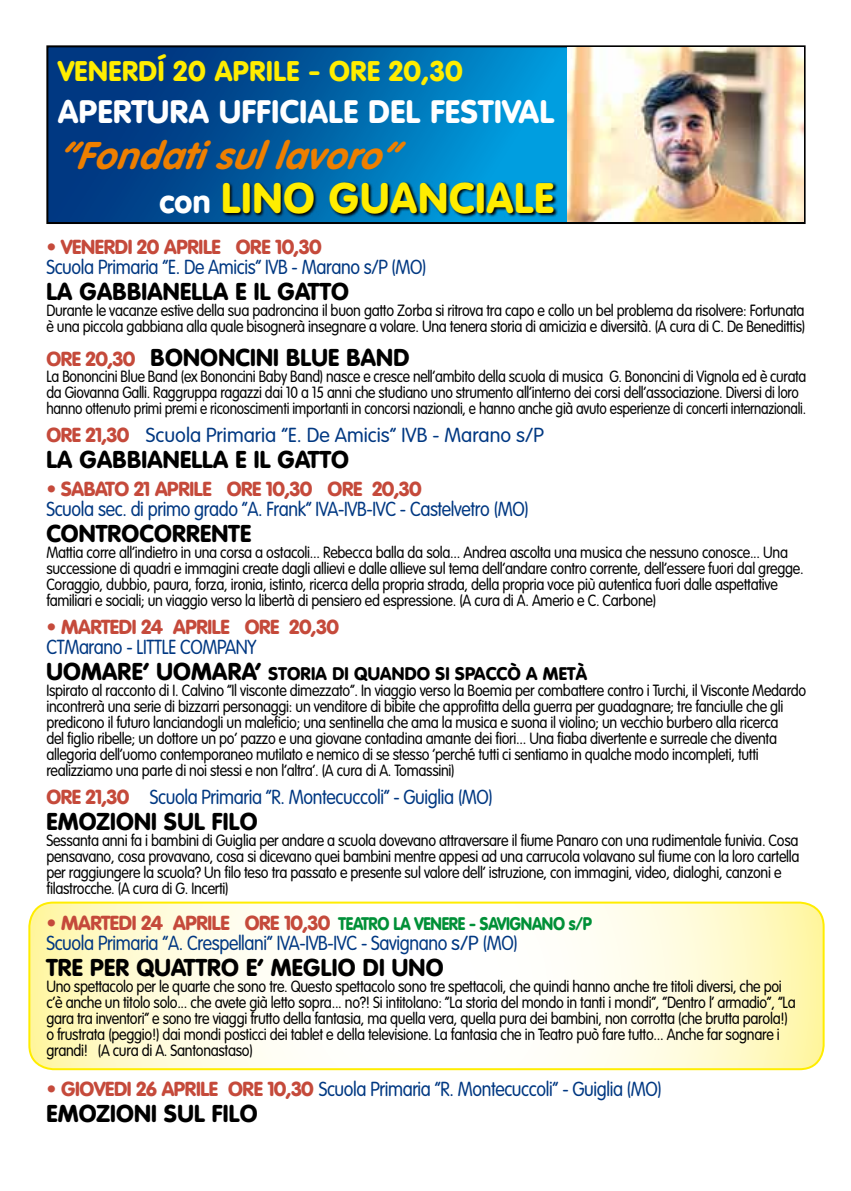
<style>
.page{position:relative;width:851px;height:1191px;background:#fff}
.page>*{position:absolute;margin:0;border:0;box-sizing:border-box;transform-origin:0 0}
.t1{font:900 42px "VAG Rounded";letter-spacing:.03em;color:#ffed00}
.t2{font:italic 700 38px "VAG Rounded";color:#ee7f00}
.t3{font:900 32px "VAG Rounded";letter-spacing:.02em;color:#fff}
.t4{font:900 28px "VAG Rounded";letter-spacing:.02em;color:#ffed00}
.t5{font:900 24px "VAG Rounded";letter-spacing:.01em;color:#000}
.t6{font:300 20px "VAG Rounded";letter-spacing:-.02em;color:#003882;scale:.9 1}
.t7{font:900 20px "VAG Rounded";letter-spacing:-.02em;color:#c54a3b}
.t8{font:300 20px "VAG Rounded";color:#003882}
.t9{font:900 18px "VAG Rounded";letter-spacing:-.02em;color:#009037;scale:.9 1}
.t10{font:900 18px "VAG Rounded";letter-spacing:.01em;color:#000}
.t11{font:300 16px/16px "VAG Rounded";letter-spacing:-.02em;color:#000;scale:.9 1}
.t12{font:300 16px/16px "VAG Rounded";letter-spacing:-.02em;color:#000;scale:.88 1}
.s1{font-size:32px;color:#fff}
.s2{font-size:20px;color:#c54a3b}
.s3{font-weight:900;color:#c54a3b}
.s4{font-size:24px}
</style>
<div class="page">
<svg style="left:29px;top:904px;width:794px;height:165px"></svg>
<div style="left:28px;top:901px;width:796px;height:169px;border:2px solid #ffed00;border-radius:24px"></div>
<svg style="left:49px;top:48px;width:518px;height:173px;background:#0060a5"></svg>
<div style="left:46px;top:45px;width:759px;height:179px;border:2px solid #000"></div>
<img style="left:567px;top:47px;width:236px;height:175px">
<svg style="left:223px;top:182px;width:335px;height:36px;background:#00486d"></svg>
<h3 class="t4" style="left:58px;top:55px;width:406px">VENERDÍ 20 APRILE - ORE 20,30</h3>
<h3 class="t3" style="left:58px;top:92px;width:497px">APERTURA UFFICIALE DEL FESTIVAL</h3>
<h2 class="t2" style="left:58px;top:134px;width:356px">“Fondatisullavoro”</h2>
<h1 class="t1" style="left:159px;top:173px;width:396px"><span class="s1">con</span> LINO GUANCIALE</h1>
<p class="t7" style="left:46px;top:235px;width:277px">• VENERDI 20 APRILE ORE 10,30</p>
<p class="t6" style="left:46px;top:255px;width:424px">Scuola Primaria “E. De Amicis” IVB - Marano s/P (MO)</p>
<h3 class="t5" style="left:46px;top:277px;width:304px">LA GABBIANELLA E IL GATTO</h3>
<p class="t11" style="left:46px;top:302px;width:844px">Durante le vacanze estive della sua padroncina il buon gatto Zorba si ritrova tra capo e collo un bel problema da risolvere: Fortunata è una piccola gabbiana alla quale bisognerà insegnare a volare. Una tenera storia di amicizia e diversità. (A cura di C. De Benedittis)</p>
<h3 class="t5" style="left:46px;top:343px;width:364px"><span class="s2">ORE 20,30</span> BONONCINI BLUE BAND</h3>
<p class="t12" style="left:46px;top:368px;width:865px">La Bononcini Blue Band (ex Bononcini Baby Band) nasce e cresce nell’ambito della scuola di musica G. Bononcini di Vignola ed è curata da Giovanna Galli. Raggruppa ragazzi dai 10 a 15 anni che studiano uno strumento all’interno dei corsi dell’associazione. Diversi di loro hanno ottenuto primi premi e riconoscimenti importanti in concorsi nazionali, e hanno anche già avuto esperienze di concerti internazionali.</p>
<p class="t8" style="left:46px;top:423px;width:499px"><span class="s3">ORE 21,30</span> Scuola Primaria “E. De Amicis” IVB - Marano s/P</p>
<h3 class="t5" style="left:46px;top:445px;width:304px">LA GABBIANELLA E IL GATTO</h3>
<p class="t7" style="left:46px;top:477px;width:377px">• SABATO 21 APRILE ORE 10,30 ORE 20,30</p>
<p class="t6" style="left:46px;top:497px;width:537px">Scuola sec. di primo grado “A. Frank” IVA-IVB-IVC - Castelvetro (MO)</p>
<h3 class="t5" style="left:46px;top:519px;width:206px">CONTROCORRENTE</h3>
<p class="t11" style="left:46px;top:544px;width:842px">Mattia corre all’indietro in una corsa a ostacoli... Rebecca balla da sola... Andrea ascolta una musica che nessuno conosce... Una successione di quadri e immagini create dagli allievi e dalle allieve sul tema dell’andare contro corrente, dell’essere fuori dal gregge.<br>Coraggio, dubbio, paura, forza, ironia, istinto, ricerca della propria strada, della propria voce più autentica fuori dalle aspettative familiari e sociali; un viaggio verso la libertà di pensiero ed espressione. (A cura di A. Amerio e C. Carbone)</p>
<p class="t7" style="left:46px;top:615px;width:294px">• MARTEDI 24 APRILE ORE 20,30</p>
<p class="t6" style="left:46px;top:635px;width:235px">CTMarano - LITTLE COMPANY</p>
<p class="t10" style="left:46px;top:662px;width:542px"><span class="s4">UOMARE’ UOMARA’</span> STORIA DI QUANDO SI SPACCÒ A METÀ</p>
<p class="t11" style="left:46px;top:682px;width:845px">Ispirato al racconto di I. Calvino “Il visconte dimezzato”. In viaggio verso la Boemia per combattere contro i Turchi, il Visconte Medardo incontrerà una serie di bizzarri personaggi: un venditore di bibite che approfitta della guerra per guadagnare; tre fanciulle che gli predicono il futuro lanciandogli un maleficio; una sentinella che ama la musica e suona il violino; un vecchio burbero alla ricerca<br>del figlio ribelle; un dottore un po’ pazzo e una giovane contadina amante dei fiori... Una fiaba divertente e surreale che diventa allegoria dell’uomo contemporaneo mutilato e nemico di se stesso ‘perché tutti ci sentiamo in qualche modo incompleti, tutti realizziamo una parte di noi stessi e non l’altra’. (A cura di A. Tomassini)</p>
<p class="t6" style="left:46px;top:785px;width:497px"><span class="s3">ORE 21,30</span> Scuola Primaria “R. Montecuccoli” - Guiglia (MO)</p>
<h3 class="t5" style="left:46px;top:807px;width:212px">EMOZIONI SUL FILO</h3>
<p class="t11" style="left:46px;top:832px;width:838px">Sessanta anni fa i bambini di Guiglia per andare a scuola dovevano attraversare il fiume Panaro con una rudimentale funivia. Cosa pensavano, cosa provavano, cosa si dicevano quei bambini mentre appesi ad una carrucola volavano sul fiume con la loro cartella per raggiungere la scuola? Un filo teso tra passato e presente sul valore dell’ istruzione, con immagini, video, dialoghi, canzoni e filastrocche. (A cura di G. Incerti)</p>
<p class="t9" style="left:46px;top:912px;width:607px"><span class="s2">• MARTEDI 24 APRILE ORE 10,30</span> TEATRO LA VENERE - SAVIGNANO s/P</p>
<p class="t6" style="left:46px;top:931px;width:525px">Scuola Primaria “A. Crespellani” IVA-IVB-IVC - Savignano s/P (MO)</p>
<h3 class="t5" style="left:46px;top:953px;width:398px">TRE PER QUATTRO E’ MEGLIO DI UNO</h3>
<p class="t11" style="left:46px;top:978px;width:834px">Uno spettacolo per le quarte che sono tre. Questo spettacolo sono tre spettacoli, che quindi hanno anche tre titoli diversi, che poi c’è anche un titolo solo... che avete già letto sopra... no?! Si intitolano: “La storia del mondo in tanti i mondi”, “Dentro l’ armadio”, “La gara tra inventori” e sono tre viaggi frutto della fantasia, ma quella vera, quella pura dei bambini, non corrotta (che brutta parola!) o frustrata (peggio!) dai mondi posticci dei tablet e della televisione. La fantasia che in Teatro può fare tutto... Anche far sognare i grandi! (A cura di A. Santonastaso)</p>
<p class="t6" style="left:46px;top:1077px;width:685px"><span class="s3">• GIOVEDI 26 APRILE ORE 10,30</span> Scuola Primaria “R. Montecuccoli” - Guiglia (MO)</p>
<h3 class="t5" style="left:46px;top:1099px;width:212px">EMOZIONI SUL FILO</h3>
</div>
